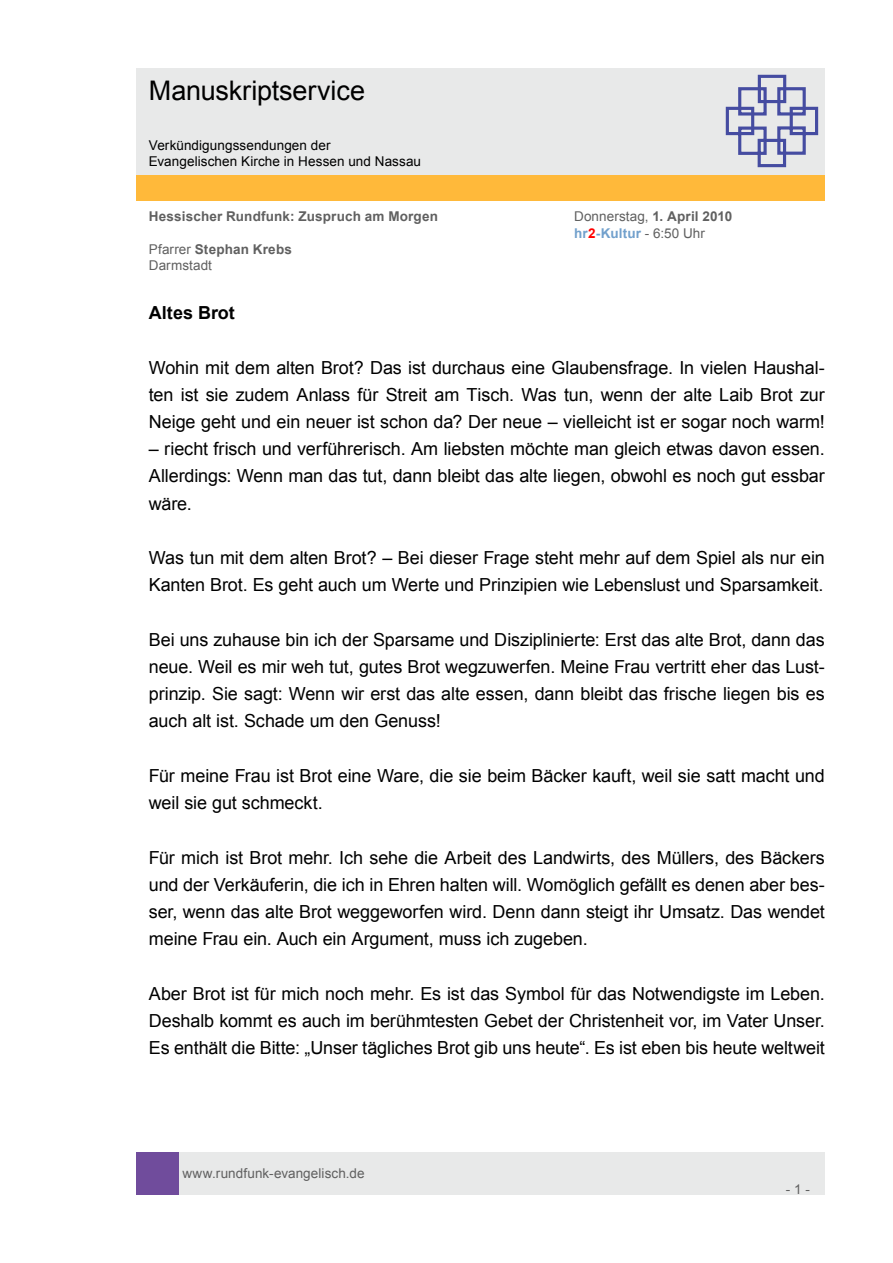
<style>
.page{position:relative;width:893px;height:1263px;background:#fff}
.page>*{position:absolute;margin:0;border:0;box-sizing:border-box;transform-origin:0 0}
.t1{font:27px "Arial";letter-spacing:-.005em;color:#000}
.t2{font:18px/27.2px "Arial";letter-spacing:-.005em;color:#000;text-align:justify}
.t3{font:700 18px "Arial";color:#000}
.t4{font:13.5px/16.2px "Arial";letter-spacing:.005em;color:#606060}
.t5{font:13.5px/16.2px "Arial";letter-spacing:.005em;color:#000}
.t6{font:700 13.5px "Arial";letter-spacing:.015em;color:#606060}
.s1{font-weight:700}
.s2{font-weight:700;color:#71a0cc}
.s3{font-weight:700;color:#f00}
</style>
<div class="page">
<div style="left:179px;top:1152px;width:646px;height:43px;background:#e8e9e9"></div>
<div style="left:136px;top:1152px;width:43px;height:43px;background:#704c9c"></div>
<div style="left:136px;top:175px;width:689px;height:26px;background:#ffb93a"></div>
<div style="left:136px;top:68px;width:689px;height:106px;background:#e8e9e9"></div>
<svg style="left:725px;top:74px;width:94px;height:94px"></svg>
<h1 class="t1" style="left:149px;top:73px;width:218px">Manuskriptservice</h1>
<p class="t5" style="left:149px;top:137px;width:274px">Verkündigungssendungen der<br>Evangelischen Kirche in Hessen und Nassau</p>
<p class="t6" style="left:149px;top:208px;width:291px">Hessischer Rundfunk: Zuspruch am Morgen</p>
<p class="t4" style="left:574px;top:209px;width:160px">Donnerstag, <span class="s1">1. April 2010 </span><span class="s2">hr</span><span class="s3">2</span><span class="s2">-Kultur</span> - 6:50 Uhr</p>
<p class="t4" style="left:149px;top:241px;width:145px">Pfarrer <span class="s1">Stephan Krebs<br></span>Darmstadt</p>
<p class="t3" style="left:149px;top:301px;width:88px">Altes Brot</p>
<p class="t2" style="left:149px;top:354px;width:678px">Wohin mit dem alten Brot? Das ist durchaus eine Glaubensfrage. In vielen Haushal&shy;ten ist sie zudem Anlass für Streit am Tisch. Was tun, wenn der alte Laib Brot zur Neige geht und ein neuer ist schon da? Der neue – vielleicht ist er sogar noch warm!</p>
<p class="t2" style="left:149px;top:435px;width:677px">– riecht frisch und verführerisch. Am liebsten möchte man gleich etwas davon essen.<br>Allerdings: Wenn man das tut, dann bleibt das alte liegen, obwohl es noch gut essbar wäre.</p>
<p class="t2" style="left:149px;top:544px;width:678px">Was tun mit dem alten Brot? – Bei dieser Frage steht mehr auf dem Spiel als nur ein<br>Kanten Brot. Es geht auch um Werte und Prinzipien wie Lebenslust und Sparsamkeit.</p>
<p class="t2" style="left:149px;top:626px;width:678px">Bei uns zuhause bin ich der Sparsame und Disziplinierte: Erst das alte Brot, dann das neue. Weil es mir weh tut, gutes Brot wegzuwerfen. Meine Frau vertritt eher das Lust&shy;prinzip. Sie sagt: Wenn wir erst das alte essen, dann bleibt das frische liegen bis es auch alt ist. Schade um den Genuss!</p>
<p class="t2" style="left:149px;top:762px;width:677px">Für meine Frau ist Brot eine Ware, die sie beim Bäcker kauft, weil sie satt macht und weil sie gut schmeckt.</p>
<p class="t2" style="left:149px;top:844px;width:678px">Für mich ist Brot mehr. Ich sehe die Arbeit des Landwirts, des Müllers, des Bäckers und der Verkäuferin, die ich in Ehren halten will. Womöglich gefällt es denen aber bes&shy;ser, wenn das alte Brot weggeworfen wird. Denn dann steigt ihr Umsatz. Das wendet meine Frau ein. Auch ein Argument, muss ich zugeben.</p>
<p class="t2" style="left:149px;top:980px;width:677px">Aber Brot ist für mich noch mehr. Es ist das Symbol für das Notwendigste im Leben.<br>Deshalb kommt es auch im berühmtesten Gebet der Christenheit vor, im Vater Unser.<br>Es enthält die Bitte: „Unser tägliches Brot gib uns heute“. Es ist eben bis heute weltweit</p>
<p class="t4" style="left:182px;top:1165px;width:184px">www.rundfunk-evangelisch.de</p>
<p class="t4" style="left:786px;top:1181px;width:26px">- 1 -</p>
</div>
